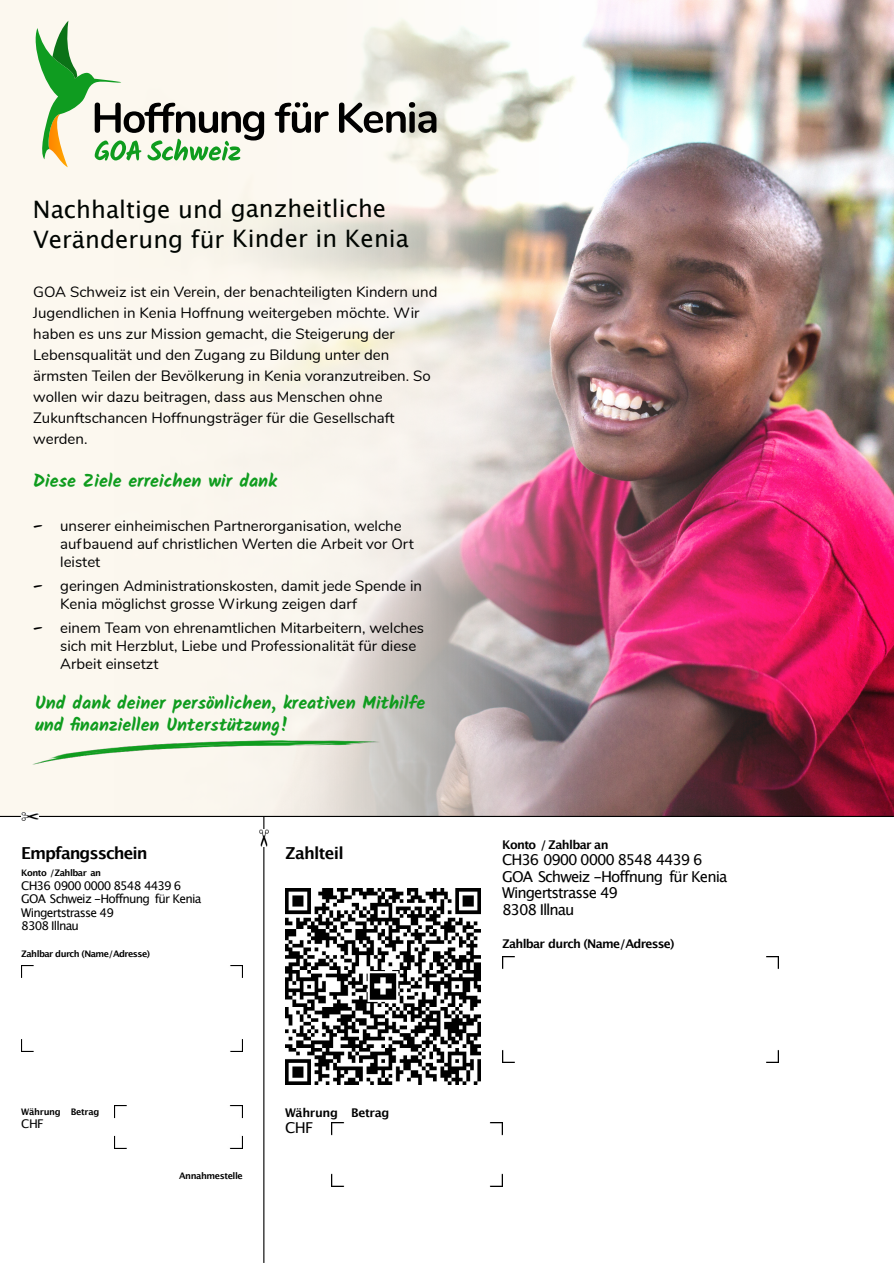
<style>
.page{position:relative;width:894px;height:1263px;background:#fff}
.page>*{position:absolute;margin:0;border:0;box-sizing:border-box;transform-origin:0 0}
.t1{font:24px/30px "Lucida Grande";letter-spacing:-.005em;color:#000501}
.t2{font:700 18px/22.5px "Kalam";color:#0f9c1e}
.t3{font:700 16.5px "Lucida Grande";letter-spacing:-.06em;color:#000}
.t4{font:15px/21px "Nunito";color:#000}
.t5{font:15px/16.5px "Lucida Grande";letter-spacing:-.065em;color:#000}
.t6{font:12px/13.5px "Lucida Grande";letter-spacing:-.065em;color:#000}
.t7{font:700 12px "Lucida Grande";letter-spacing:-.055em;color:#000}
.t8{font:700 12px "Lucida Grande";letter-spacing:-.03em;color:#000}
.t9{font:700 9px "Lucida Grande";letter-spacing:-.05em;color:#000}
.t10{font:700 9px "Lucida Grande";letter-spacing:-.03em;color:#000}
.s1{font-family:"Kalam";font-weight:700}
</style>
<div class="page">
<img style="left:0;top:0;width:893px;height:816px">
<img style="left:21px;top:966px;width:222px;height:85px">
<img style="left:115px;top:1106px;width:128px;height:42px">
<img style="left:285px;top:889px;width:195px;height:195px">
<img style="left:332px;top:1123px;width:170px;height:63px">
<img style="left:502px;top:956px;width:276px;height:107px">
<hr style="left:263px;top:816px;width:1px;height:447px;background:#000">
<hr style="left:0;top:816px;width:893px;height:1px;background:#000">
<img style="left:21px;top:812px;width:17px;height:9px">
<img style="left:259px;top:829px;width:9px;height:17px">
<svg style="left:274px;top:102px;width:54px;height:31px"></svg>
<svg style="left:339px;top:102px;width:97px;height:31px"></svg>
<svg style="left:31px;top:21px;width:233px;height:146px"></svg>
<img style="left:33px;top:741px;width:346px;height:24px">
<h1 class="t1" style="left:33px;top:196px;width:378px">Nachhaltige und ganzheitliche<br>Veränderung für Kinder in Kenia</h1>
<p class="t4" style="left:33px;top:281px;width:405px">GOA Schweiz ist ein Verein, der benachteiligten Kindern und Jugendlichen in Kenia Hoffnung weitergeben möchte. Wir haben es uns zur Mission gemacht, die Steigerung der Lebensqualität und den Zugang zu Bildung unter den ärmsten Teilen der Bevölkerung in Kenia voranzutreiben. So wollen wir dazu beitragen, dass aus Menschen ohne Zukunftschancen Hoffnungsträger für die Gesellschaft werden.</p>
<p class="t2" style="left:33px;top:470px;width:245px">Diese Ziele erreichen wir dank</p>
<p class="t4" style="left:60px;top:517px;width:355px;line-height:18px;text-indent:-27px"><span class="s1">–</span> unserer einheimischen Partnerorganisation, welche aufbauend auf christlichen Werten die Arbeit vor Ort leistet</p>
<p class="t4" style="left:60px;top:577px;width:363px;line-height:18px;text-indent:-27px"><span class="s1">–</span> geringen Administrationskosten, damit jede Spende in<br>Kenia möglichst grosse Wirkung zeigen darf</p>
<p class="t4" style="left:60px;top:619px;width:365px;line-height:18px;text-indent:-27px"><span class="s1">–</span> einem Team von ehrenamtlichen Mitarbeitern, welches sich mit Herzblut, Liebe und Professionalität für diese<br>Arbeit einsetzt</p>
<p class="t2" style="left:35px;top:691px;width:391px">Und dank deiner persönlichen, kreativen Mithilfe und finanziellen Unterstützung!</p>
<p class="t3" style="left:21px;top:846px;width:128px">Empfangsschein</p>
<p class="t9" style="left:21px;top:869px;width:81px">Konto /Zahlbar an</p>
<p class="t6" style="left:21px;top:880px;width:182px">CH36 0900 0000 8548 4439 6<br>GOA Schweiz -Hoffnung für Kenia<br>Wingertstrasse 49<br>8308 Illnau</p>
<p class="t9" style="left:21px;top:950px;width:130px">Zahlbar durch (Name/Adresse)</p>
<p class="t3" style="left:285px;top:846px;width:60px">Zahlteil</p>
<p class="t10" style="left:21px;top:1107px;width:80px">Währung Betrag</p>
<p class="t6" style="left:21px;top:1118px;width:24px">CHF</p>
<p class="t9" style="left:179px;top:1171px;width:65px">Annahmestelle</p>
<p class="t8" style="left:285px;top:1107px;width:106px">Währung Betrag</p>
<p class="t5" style="left:285px;top:1121px;width:30px">CHF</p>
<p class="t7" style="left:502px;top:839px;width:108px">Konto /Zahlbar an</p>
<p class="t5" style="left:502px;top:853px;width:227px">CH36 0900 0000 8548 4439 6<br>GOA Schweiz -Hoffnung für Kenia<br>Wingertstrasse 49<br>8308 Illnau</p>
<p class="t7" style="left:502px;top:938px;width:174px">Zahlbar durch (Name/Adresse)</p>
</div>
